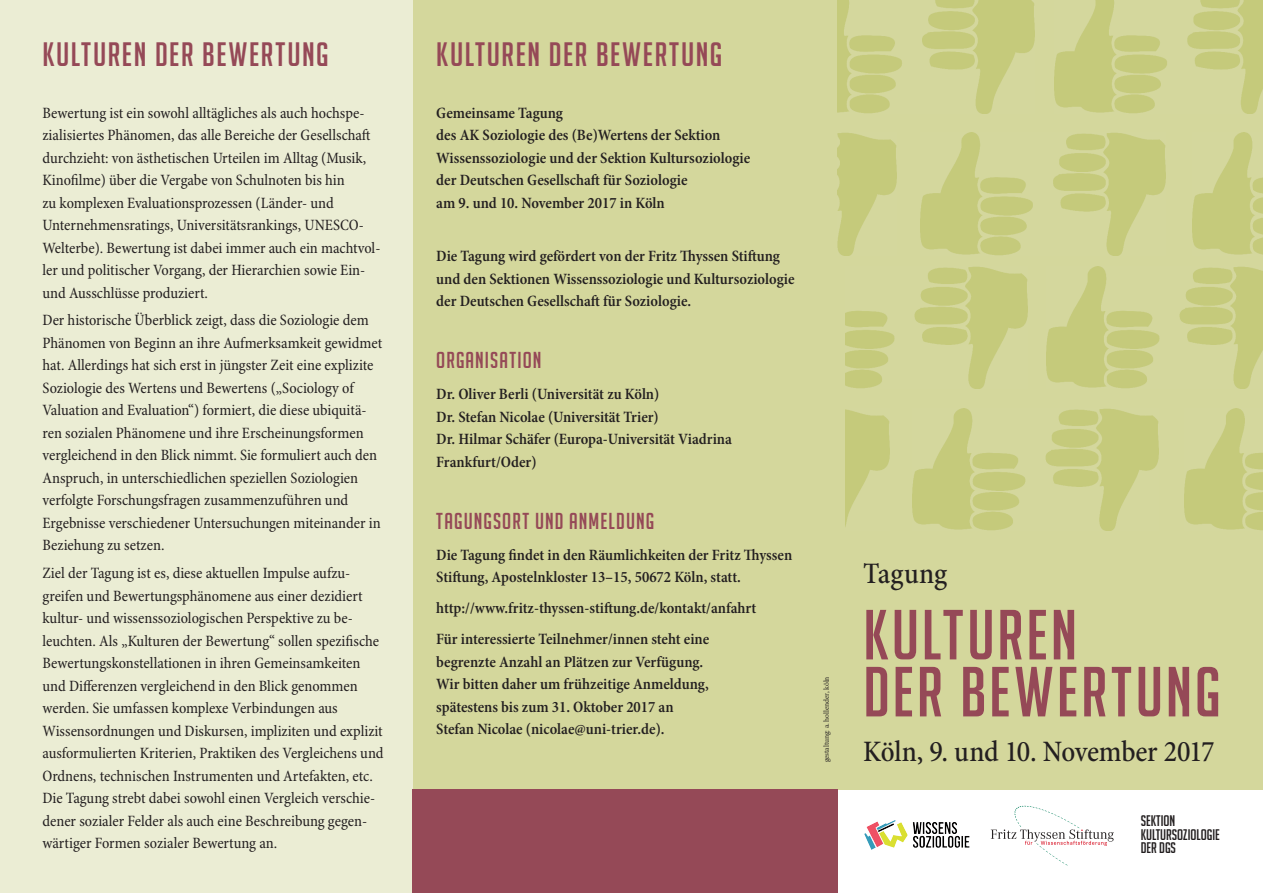
<style>
.page{position:relative;width:1263px;height:893px;background:#fff}
.page>*{position:absolute;margin:0;border:0;box-sizing:border-box;transform-origin:0 0}
.t1{font:69px/57px "Big Noodle Titling";letter-spacing:.045em;color:#954957}
.t2{font:33px "Big Noodle Titling";letter-spacing:.05em;color:#954957}
.t3{font:500 condensed 30px "Minion Pro";letter-spacing:-.01em;color:#231f20}
.t4{font:22.5px "Big Noodle Titling";letter-spacing:.045em;color:#954957}
.t5{font:condensed 15.9px/22.5px "Minion Pro";color:#231f20}
.t6{font:600 condensed 15.9px/22.5px "Minion Pro";color:#231f20}
.t7{font:15px/13.5px "Big Noodle Titling";color:#231f20}
.t8{font:7.5px "Minion Pro";color:#231f20}
</style>
<div class="page">
<div style="left:412px;top:0;width:851px;height:789px;background:#d4d79c"></div>
<img style="left:1054px;top:0;width:209px;height:113px">
<img style="left:838px;top:0;width:197px;height:113px">
<img style="left:1192px;top:132px;width:71px;height:123px">
<img style="left:920px;top:132px;width:246px;height:123px">
<img style="left:838px;top:133px;width:59px;height:122px">
<img style="left:1047px;top:266px;width:216px;height:123px">
<img style="left:845px;top:267px;width:182px;height:122px">
<img style="left:1184px;top:408px;width:79px;height:122px">
<img style="left:913px;top:408px;width:245px;height:123px">
<img style="left:845px;top:409px;width:44px;height:118px">
<div style="left:0;top:0;width:412px;height:893px;background:#ebedd4"></div>
<img style="left:876px;top:820px;width:18px;height:10px">
<svg style="left:991px;top:806px;width:123px;height:59px"></svg>
<div style="left:412px;top:789px;width:426px;height:104px;background:#954957"></div>
<h2 class="t2" style="left:43px;top:37px;width:287px">KULTUREN DER BEWERTUNG</h2>
<p class="t5" style="left:43px;top:102px;width:339px">Bewertung ist ein sowohl alltägliches als auch hochspe&shy;zialisiertes Phänomen, das alle Bereiche der Gesellschaft durchzieht: von ästhetischen Urteilen im Alltag (Musik, Kinofilme) über die Vergabe von Schulnoten bis hin<br>zu komplexen Evaluationsprozessen (Länder- und Unternehmensratings, Universitätsrankings, UNESCO-Welterbe). Bewertung ist dabei immer auch ein machtvol&shy;ler und politischer Vorgang, der Hierarchien sowie Ein&shy;und Ausschlüsse produziert.</p>
<p class="t5" style="left:43px;top:310px;width:341px">Der historische Überblick zeigt, dass die Soziologie dem Phänomen von Beginn an ihre Aufmerksamkeit gewidmet hat. Allerdings hat sich erst in jüngster Zeit eine explizite Soziologie des Wertens und Bewertens („Sociology of Valuation and Evaluation“) formiert, die diese ubiquitä&shy;ren sozialen Phänomene und ihre Erscheinungsformen vergleichend in den Blick nimmt. Sie formuliert auch den Anspruch, in unterschiedlichen speziellen Soziologien verfolgte Forschungsfragen zusammenzuführen und Ergebnisse verschiedener Untersuchungen miteinander in Beziehung zu setzen.</p>
<p class="t5" style="left:43px;top:562px;width:343px">Ziel der Tagung ist es, diese aktuellen Impulse aufzu&shy;greifen und Bewertungsphänomene aus einer dezidiert kultur- und wissenssoziologischen Perspektive zu be&shy;leuchten. Als „Kulturen der Bewertung“ sollen spezifische Bewertungskonstellationen in ihren Gemeinsamkeiten und Differenzen vergleichend in den Blick genommen werden. Sie umfassen komplexe Verbindungen aus Wissensordnungen und Diskursen, impliziten und explizit ausformulierten Kriterien, Praktiken des Vergleichens und Ordnens, technischen Instrumenten und Artefakten, etc.<br>Die Tagung strebt dabei sowohl einen Vergleich verschie&shy;dener sozialer Felder als auch eine Beschreibung gegen&shy;wärtiger Formen sozialer Bewertung an.</p>
<h2 class="t2" style="left:436px;top:37px;width:287px">KULTUREN DER BEWERTUNG</h2>
<p class="t6" style="left:436px;top:102px;width:315px">Gemeinsame Tagung<br>des AK Soziologie des (Be)Wertens der Sektion Wissenssoziologie und der Sektion Kultursoziologie der Deutschen Gesellschaft für Soziologie<br>am 9. und 10. November 2017 in Köln</p>
<p class="t6" style="left:436px;top:246px;width:360px">Die Tagung wird gefördert von der Fritz Thyssen Stiftung und den Sektionen Wissenssoziologie und Kultursoziologie der Deutschen Gesellschaft für Soziologie.</p>
<h3 class="t4" style="left:436px;top:348px;width:107px">ORGANISATION</h3>
<p class="t6" style="left:436px;top:384px;width:297px">Dr. Oliver Berli (Universität zu Köln)<br>Dr. Stefan Nicolae (Universität Trier)<br>Dr. Hilmar Schäfer (Europa-Universität Viadrina Frankfurt/Oder)</p>
<h3 class="t4" style="left:436px;top:509px;width:219px">TAGUNGSORT UND ANMELDUNG</h3>
<p class="t6" style="left:436px;top:544px;width:357px">Die Tagung findet in den Räumlichkeiten der Fritz Thyssen<br>Stiftung, Apostelnkloster 13–15, 50672 Köln, statt.</p>
<p class="t6" style="left:436px;top:593px;width:322px;line-height:31px">http://www.fritz-thyssen-stiftung.de/kontakt/anfahrt<br>Für interessierte Teilnehmer/innen steht eine</p>
<p class="t6" style="left:436px;top:651px;width:274px">begrenzte Anzahl an Plätzen zur Verfügung.<br>Wir bitten daher um frühzeitige Anmeldung, spätestens bis zum 31. Oktober 2017 an Stefan Nicolae (nicolae@uni-trier.de).</p>
<p class="t8" style="left:821px;top:762px;width:87px;rotate:-90deg">gestaltung: a. hollender, köln</p>
<h3 class="t3" style="left:863px;top:555px;width:85px">Tagung</h3>
<h1 class="t1" style="left:863px;top:606px;width:359px">KULTUREN<br>DER BEWERTUNG</h1>
<h3 class="t3" style="left:863px;top:734px;width:353px">Köln, 9. und 10. November 2017</h3>
<p class="t7" style="left:1141px;top:814px;width:81px">SEKTION<br>KULTURSOZIOLOGIE<br>DER DGS</p>
</div>
